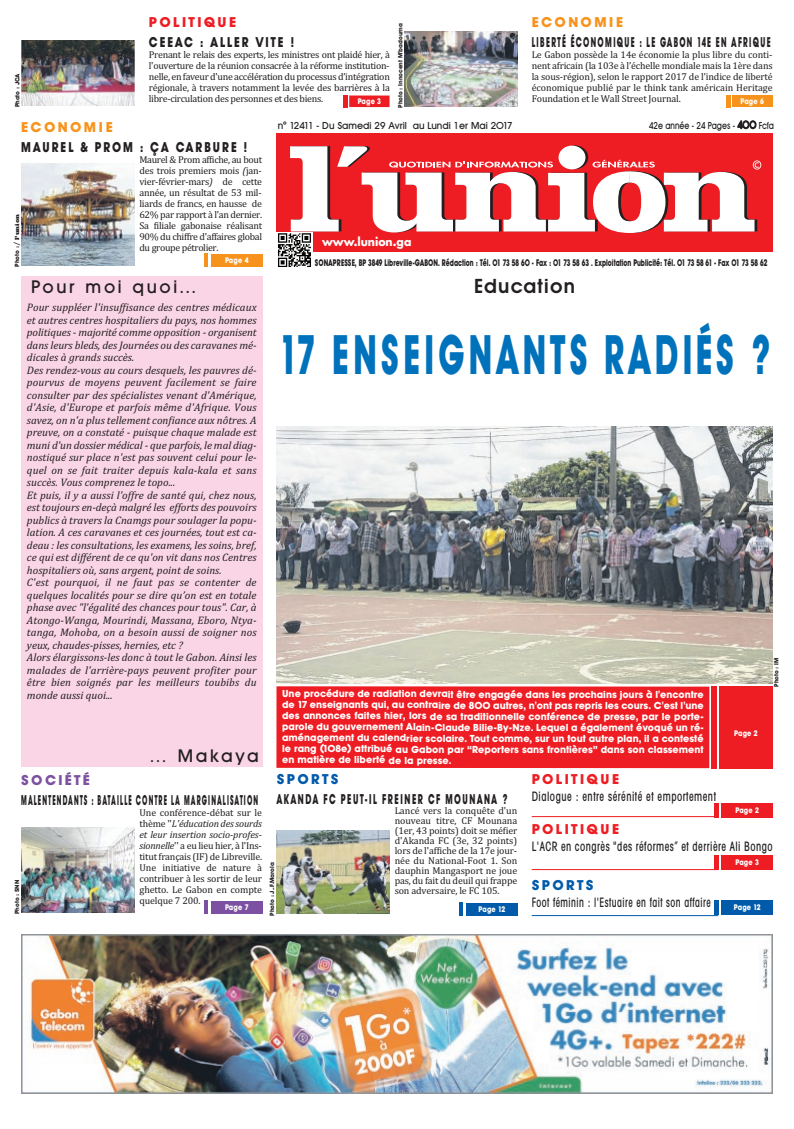
<style>
.page{position:relative;width:794px;height:1129px;background:#fff}
.page>*{position:absolute;margin:0;border:0;box-sizing:border-box;transform-origin:0 0}
.t1{font:700 55px "Avant Garde BQ";letter-spacing:.1em;color:#0072bc;scale:.6 1}
.t2{font:600 20px "Avant Garde BQ";letter-spacing:.06em;color:#231f20}
.t3{font:500 18px "Avant Garde BQ";letter-spacing:.15em;color:#231f20}
.t4{font:700 14px "Avant Garde BQ";letter-spacing:.15em;color:#231f20;scale:.47 1}
.t5{font:700 14px "Avant Garde BQ";letter-spacing:.17em;color:#231f20;scale:.55 1}
.t6{font:700 14px "Avant Garde BQ";letter-spacing:.17em;color:#231f20;scale:.6 1}
.t7{font:700 14px "Avant Garde BQ";letter-spacing:.17em;color:#ee1d23}
.t8{font:700 14px "Avant Garde BQ";letter-spacing:.17em;color:#231f20;scale:.8 1}
.t9{font:700 14px "Avant Garde BQ";letter-spacing:.17em;color:#f7931d}
.t10{font:700 14px "Avant Garde BQ";letter-spacing:.15em;color:#231f20;scale:.8 1}
.t11{font:700 14px "Avant Garde BQ";letter-spacing:.17em;color:#015aaa}
.t12{font:700 14px "Avant Garde BQ";letter-spacing:.16em;color:#7c51a1}
.t13{font:500 condensed 13px "Avant Garde";letter-spacing:.05em;color:#231f20;scale:.8 1}
.t14{font:500 condensed 13px "Avant Garde";letter-spacing:.05em;color:#231f20;scale:.75 1}
.t15{font:700 11.5px "Futura";color:#fff;scale:.94 1}
.t16{font:italic 11px/12.5px "Cambria";color:#231f20}
.t17{font:10px/11px "Cambria";letter-spacing:-.015em;color:#231f20;text-align:justify}
.t18{font:700 10px/11px "Avant Garde BQ";color:#fff;text-align:justify}
.t19{font:500 10px "Avant Garde BQ";color:#231f20}
.t20{font:500 10px "Avant Garde BQ";color:#231f20;scale:.8 1}
.t21{font:700 9.4px "Avant Garde BQ";color:#231f20;scale:.68 1}
.t22{font:700 8px "Avant Garde BQ";letter-spacing:.02em;color:#fff;scale:.85 1}
.t23{font:700 6px "Avant Garde BQ";color:#231f20}
.s1{font-style:italic}
.s2{font-size:11px}
.s3{font-family:"Rockwell";font-weight:800}
</style>
<div class="page">
<div style="left:21px;top:276px;width:241px;height:490px;background:#fad5e5"></div>
<div style="left:276px;top:133px;width:496px;height:119px;background:#ee1d23"></div>
<svg style="left:290px;top:146px;width:471px;height:87px"></svg>
<hr style="left:531px;top:816px;width:186px;height:1px;background:#ee1d23">
<hr style="left:531px;top:869px;width:186px;height:1px;background:#ee1d23">
<hr style="left:532px;top:915px;width:186px;height:1px;background:#015aaa">
<div style="left:276px;top:686px;width:433px;height:82px;background:#ee1d23"></div>
<img style="left:276px;top:233px;width:36px;height:33px">
<img style="left:21px;top:934px;width:751px;height:159px">
<div style="left:719px;top:685px;width:53px;height:82px;background:#ee1d23"></div>
<div style="left:711px;top:685px;width:5px;height:83px;background:#ee1d23"></div>
<img style="left:276px;top:426px;width:496px;height:257px">
<div style="left:349px;top:95px;width:40px;height:12px;background:#ee1d23"></div>
<hr style="left:343px;top:95px;width:4px;height:13px;background:#ee1d23">
<img style="left:21px;top:40px;width:114px;height:65px">
<div style="left:732px;top:95px;width:40px;height:12px;background:#f7931d"></div>
<hr style="left:726px;top:95px;width:4px;height:13px;background:#f7931d">
<img style="left:404px;top:32px;width:113px;height:74px">
<div style="left:211px;top:254px;width:51px;height:13px;background:#f7931d"></div>
<img style="left:21px;top:163px;width:113px;height:103px">
<hr style="left:204px;top:254px;width:4px;height:13px;background:#f7931d">
<div style="left:211px;top:900px;width:51px;height:13px;background:#7c51a1"></div>
<img style="left:21px;top:827px;width:113px;height:85px">
<hr style="left:204px;top:900px;width:4px;height:13px;background:#7c51a1">
<div style="left:466px;top:902px;width:51px;height:13px;background:#015aaa"></div>
<img style="left:277px;top:830px;width:113px;height:83px">
<hr style="left:459px;top:902px;width:4px;height:13px;background:#015aaa">
<div style="left:721px;top:803px;width:51px;height:14px;background:#ee1d23"></div>
<div style="left:714px;top:803px;width:5px;height:14px;background:#ee1d23"></div>
<div style="left:721px;top:855px;width:51px;height:14px;background:#ee1d23"></div>
<div style="left:714px;top:855px;width:5px;height:14px;background:#ee1d23"></div>
<div style="left:721px;top:900px;width:51px;height:14px;background:#015aaa"></div>
<div style="left:714px;top:900px;width:5px;height:14px;background:#015aaa"></div>
<p class="t7" style="left:149px;top:14px;width:89px">POLITIQUE</p>
<p class="t10" style="left:149px;top:34px;width:183px">CEEAC : ALLER VITE !</p>
<p class="t17" style="left:149px;top:49px;width:243px">Prenant le relais des experts, les ministres ont plaidé hier, à l'ouverture de la réunion consacrée à la réforme institution&shy;nelle, en faveur d'une accélération du processus d’intégration régionale, à travers notamment la levée des barrières à la libre-circulation des personnes et des biens.</p>
<p class="t8" style="left:21px;top:139px;width:284px">MAUREL &amp; PROM : ÇA CARBURE !</p>
<p class="t17" style="left:139px;top:154px;width:124px">Maurel &amp; Prom affiche, au bout des trois premiers mois <span class="s1">(</span>jan&shy;vier-février-mars<span class="s1">)</span> de cette année, un résultat de 53 mil&shy;liards de francs, en hausse de 62% par rapport à l'an dernier.<br>Sa filiale gabonaise réalisant 90% du chiffre d'affaires global du groupe pétrolier.</p>
<p class="t9" style="left:531px;top:14px;width:93px">ECONOMIE</p>
<p class="t5" style="left:532px;top:34px;width:436px">LIBERTÉ ÉCONOMIQUE : LE GABON 14E EN AFRIQUE</p>
<p class="t17" style="left:531px;top:49px;width:242px">Le Gabon possède la 14e économie la plus libre du conti&shy;nent africain (la 103e à l’échelle mondiale mais la 1ère dans la sous-région), selon le rapport 2017 de l’indice de liberté économique publié par le think tank américain Heritage Foundation et le Wall Street Journal.</p>
<p class="t23" style="left:397px;top:108px;width:86px;rotate:-90deg">Photo : Innocent M'badouma</p>
<p class="t23" style="left:14px;top:107px;width:36px;rotate:-90deg">Photo : JCA</p>
<p class="t22" style="left:358px;top:97px;width:29px">Page 3</p>
<p class="t22" style="left:740px;top:97px;width:29px">Page 6</p>
<p class="t19" style="left:278px;top:120px;width:236px">n° 12411 - Du Samedi 29 Avril au Lundi 1er Mai 2017</p>
<p class="t20" style="left:649px;top:120px;width:157px">42e année - 24 Pages - <span class="s2">400</span> Fcfa</p>
<p class="t9" style="left:21px;top:119px;width:93px">ECONOMIE</p>
<p class="t23" style="left:14px;top:266px;width:54px;rotate:-90deg">Photo : / <span class="s3">l’union</span></p>
<p class="t15" style="left:322px;top:236px;width:97px">www.lunion.ga</p>
<p class="t22" style="left:225px;top:256px;width:29px">Page 4</p>
<p class="t21" style="left:315px;top:257px;width:667px">SONAPRESSE, BP 3849 Libreville-GABON. Rédaction : Tél. 01 73 58 60 - Fax : 01 73 58 63 . Exploitation Publicité: Tél. 01 73 58 61 - Fax 01 73 58 62</p>
<h3 class="t3" style="left:31px;top:276px;width:166px">Pour moi quoi...</h3>
<h2 class="t2" style="left:474px;top:275px;width:102px">Education</h2>
<p class="t16" style="left:27px;top:301px;width:231px">Pour suppléer l'insuffisance des centres médicaux et autres centres hospitaliers du pays, nos hommes politiques - majorité comme opposition - organisent dans leurs bleds, desJournées ou des caravanes mé&shy;dicales à grands succès.<br>Des rendez-vous au cours desquels, les pauvres dé&shy;pourvus de moyens peuvent facilement se faire consulter par des spécialistes venant d'Amérique, d'Asie, d'Europe et parfois même d'Afrique. Vous savez, on n'a plus tellement confiance aux nôtres. A preuve, on a constaté - puisque chaque malade est muni d'un dossier médical - que parfois, le mal diag&shy;nostiqué sur place n'est pas souvent celui pour le&shy;quel on se fait traiter depuis kala-kala et sans succès. Vous comprenez le topo...<br>Et puis, il y a aussi l'offre de santé qui, chez nous, est toujours en-deçà malgré les efforts des pouvoirs publics à travers la Cnamgs pour soulager la popu&shy;lation. A ces caravanes et ces journées, tout est ca&shy;deau : les consultations, les examens, les soins, bref, ce qui est différent de ce qu'on vit dans nos Centres hospitaliers où, sans argent, point de soins.<br>C'est pourquoi, il ne faut pas se contenter de quelques localités pour se dire qu’on est en totale phase avec "l'égalité des chances pour tous". Car, à Atongo-Wanga, Mourindi, Massana, Eboro, Ntya&shy;tanga, Mohoba, on a besoin aussi de soigner nos yeux, chaudes-pisses, hernies, etc ?<br>Alors élargissons-les donc à tout le Gabon. Ainsi les malades de l'arrière-pays peuvent profiter pour être bien soignés par les meilleurs toubibs du monde aussi quoi...</p>
<h1 class="t1" style="left:279px;top:323px;width:818px">17 ENSEIGNANTS RADIÉS ?</h1>
<p class="t23" style="left:773px;top:686px;width:31px;rotate:-90deg">Photo : IM</p>
<p class="t18" style="left:282px;top:688px;width:423px">Une procédure de radiation devrait être engagée dans les prochains jours à l'encontre de 17 enseignants qui, au contraire de 800 autres, n'ont pas repris les cours. C'est l'une des annonces faites hier, lors de sa traditionnelle conférence de presse, par le porte&shy;parole du gouvernement Alain-Claude Bilie-By-Nze. Lequel a également évoqué un ré&shy;aménagement du calendrier scolaire. Tout comme, sur un tout autre plan, il a contesté le rang (108e) attribué au Gabon par “Reporters sans frontières” dans son classement en matière de liberté de la presse.</p>
<p class="t6" style="left:276px;top:790px;width:386px">AKANDA FC PEUT-IL FREINER CF MOUNANA ?</p>
<p class="t17" style="left:395px;top:805px;width:124px;line-height:10px">Lancé vers la conquête d'un nouveau titre, CF Mounana (1er, 43 points) doit se méfier d'Akanda FC (3e, 32 points) lors de l'affiche de la 17e jour&shy;née du National-Foot 1. Son dauphin Mangasport ne joue pas, du fait du deuil qui frappe son adversaire, le FC 105.</p>
<p class="t22" style="left:734px;top:728px;width:29px">Page 2</p>
<h3 class="t3" style="left:149px;top:745px;width:111px">… Makaya</h3>
<p class="t12" style="left:21px;top:772px;width:70px">SOCIÉTÉ</p>
<p class="t7" style="left:531px;top:770px;width:89px">POLITIQUE</p>
<p class="t13" style="left:532px;top:791px;width:232px">Dialogue : entre sérénité et emportement</p>
<p class="t7" style="left:531px;top:820px;width:89px">POLITIQUE</p>
<p class="t13" style="left:532px;top:841px;width:303px">L'ACR en congrès "des réformes” et derrière Ali Bongo</p>
<p class="t11" style="left:531px;top:877px;width:63px">SPORTS</p>
<p class="t14" style="left:531px;top:897px;width:240px">Foot féminin : l'Estuaire en fait son affaire</p>
<p class="t11" style="left:277px;top:771px;width:63px">SPORTS</p>
<p class="t4" style="left:21px;top:791px;width:505px">MALENTENDANTS : BATAILLE CONTRE LA MARGINALISATION</p>
<p class="t17" style="left:139px;top:806px;width:124px">Une conférence-débat sur le thème ''<span class="s1">L'éducation des sourds et leur insertion socio-profes&shy;sionnelle</span>'' a eu lieu hier, à l'Ins&shy;titut français (IF) de Libreville.<br>Une initiative de nature à contribuer à les sortir de leur ghetto. Le Gabon en compte quelque 7 200.</p>
<p class="t22" style="left:735px;top:805px;width:29px">Page 2</p>
<p class="t22" style="left:735px;top:857px;width:29px">Page 3</p>
<p class="t22" style="left:734px;top:902px;width:33px">Page 12</p>
<p class="t23" style="left:269px;top:915px;width:55px;rotate:-90deg">Photo : J..F.Marola</p>
<p class="t23" style="left:14px;top:913px;width:36px;rotate:-90deg">Photo : SNN</p>
<p class="t22" style="left:225px;top:902px;width:29px">Page 7</p>
<p class="t22" style="left:478px;top:904px;width:33px">Page 12</p>
</div>
